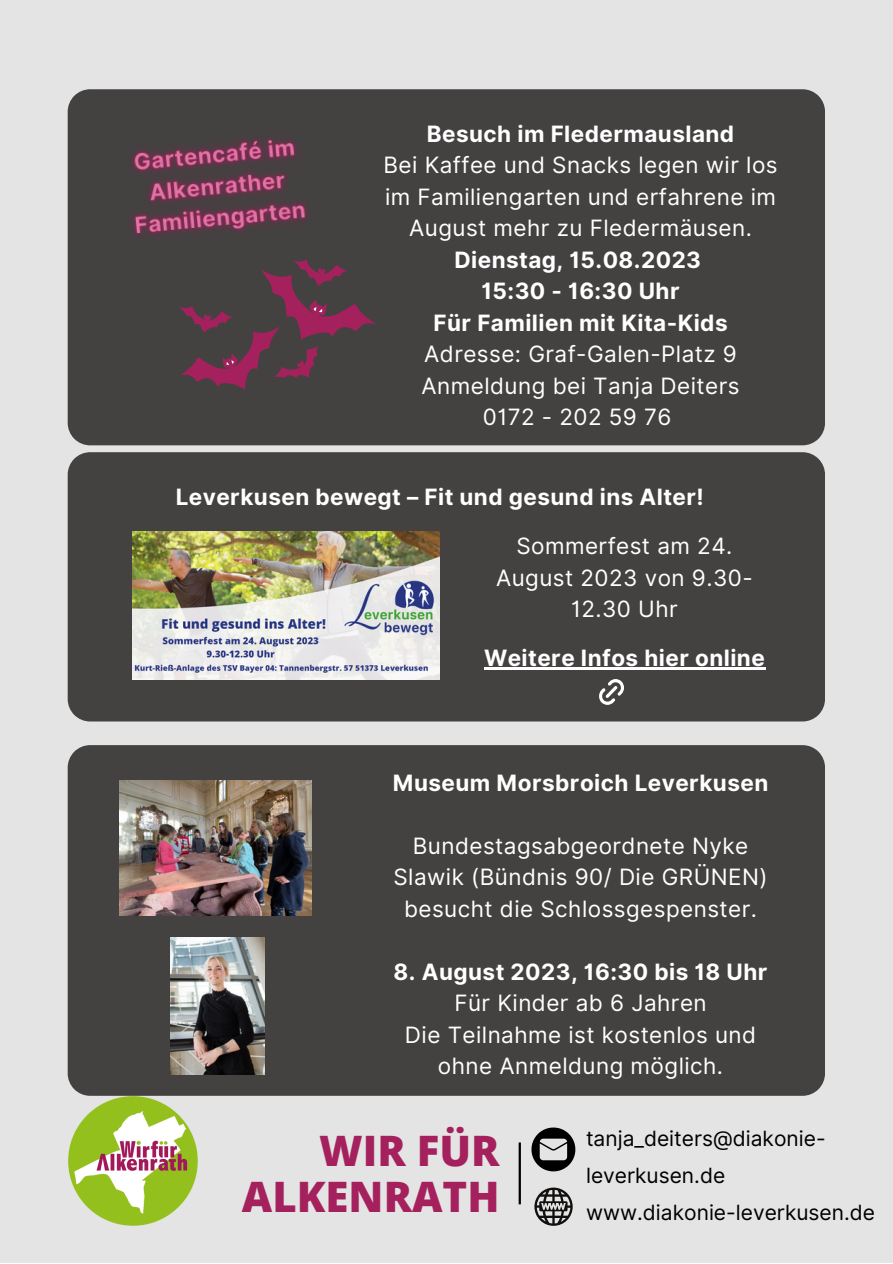
<style>
.page{position:relative;width:893px;height:1264px;background:#fff}
.page>*{position:absolute;margin:0;border:0;box-sizing:border-box;transform-origin:0 0}
.t1{font:800 42px/46px "Open Sans";color:#a4215d;text-align:right}
.t2{font:22.5px/31.5px "Inter";letter-spacing:.02em;color:#fff;text-align:center}
.t3{font:700 22.5px "Inter";letter-spacing:.02em;color:#fff}
.t4{font:21px/37px "Inter";color:#000}
</style>
<div class="page">
<div style="left:0;top:0;width:892px;height:1262px;background:#e4e4e4"></div>
<hr style="left:518px;top:1142px;width:3px;height:62px;background:#000">
<svg style="left:534px;top:1187px;width:38px;height:38px"></svg>
<svg style="left:531px;top:1127px;width:44px;height:44px"></svg>
<div style="left:68px;top:89px;width:756px;height:356px;background:#444141"></div>
<img style="left:68px;top:1095px;width:130px;height:131px">
<div style="left:68px;top:452px;width:756px;height:269px;background:#444141"></div>
<img style="left:133px;top:531px;width:307px;height:148px">
<svg style="left:179px;top:259px;width:197px;height:131px;background:#593a47"></svg>
<div style="left:68px;top:745px;width:756px;height:350px;background:#444141"></div>
<img style="left:119px;top:780px;width:193px;height:135px">
<img style="left:170px;top:937px;width:95px;height:137px">
<img style="left:101px;top:107px;width:233px;height:159px">
<hr style="left:484px;top:667px;width:281px;height:2px;background:#fff">
<svg style="left:598px;top:679px;width:26px;height:26px"></svg>
<p class="t3" style="left:427px;top:120px;width:309px">Besuch im Fledermausland</p>
<p class="t2" style="left:383px;top:149px;width:395px">Bei Kaffee und Snacks legen wir los im Familiengarten und erfahrene im<br>August mehr zu Fledermäusen.</p>
<p class="t3" style="left:454px;top:246px;width:248px">Dienstag, 15.08.2023</p>
<p class="t3" style="left:481px;top:277px;width:200px">15:30 - 16:30 Uhr</p>
<p class="t3" style="left:433px;top:309px;width:295px">Für Familien mit Kita-Kids</p>
<p class="t2" style="left:424px;top:338px;width:314px">Adresse: Graf-Galen-Platz 9</p>
<p class="t2" style="left:421px;top:369px;width:319px">Anmeldung bei Tanja Deiters</p>
<p class="t2" style="left:483px;top:401px;width:190px">0172 - 202 59 76</p>
<p class="t3" style="left:176px;top:483px;width:529px">Leverkusen bewegt – Fit und gesund ins Alter!</p>
<p class="t2" style="left:496px;top:530px;width:258px">Sommerfest am 24.<br>August 2023 von 9.30-<br>12.30 Uhr</p>
<p class="t3" style="left:484px;top:644px;width:282px">Weitere Infos hier online</p>
<p class="t3" style="left:393px;top:769px;width:377px">Museum Morsbroich Leverkusen</p>
<p class="t2" style="left:393px;top:830px;width:375px">Bundestagsabgeordnete Nyke<br>Slawik (Bündnis 90/ Die GRÜNEN) besucht die Schlossgespenster.</p>
<p class="t3" style="left:393px;top:958px;width:375px">8. August 2023, 16:30 bis 18 Uhr</p>
<p class="t2" style="left:454px;top:987px;width:254px">Für Kinder ab 6 Jahren</p>
<p class="t2" style="left:405px;top:1018px;width:353px">Die Teilnahme ist kostenlos und ohne Anmeldung möglich.</p>
<p class="t1" style="left:242px;top:1126px;width:259px">WIR FÜR<br>ALKENRATH</p>
<p class="t4" style="left:586px;top:1119px;width:241px">tanja_deiters@diakonie&shy;leverkusen.de</p>
<p class="t4" style="left:586px;top:1193px;width:290px">www.diakonie-leverkusen.de</p>
</div>
